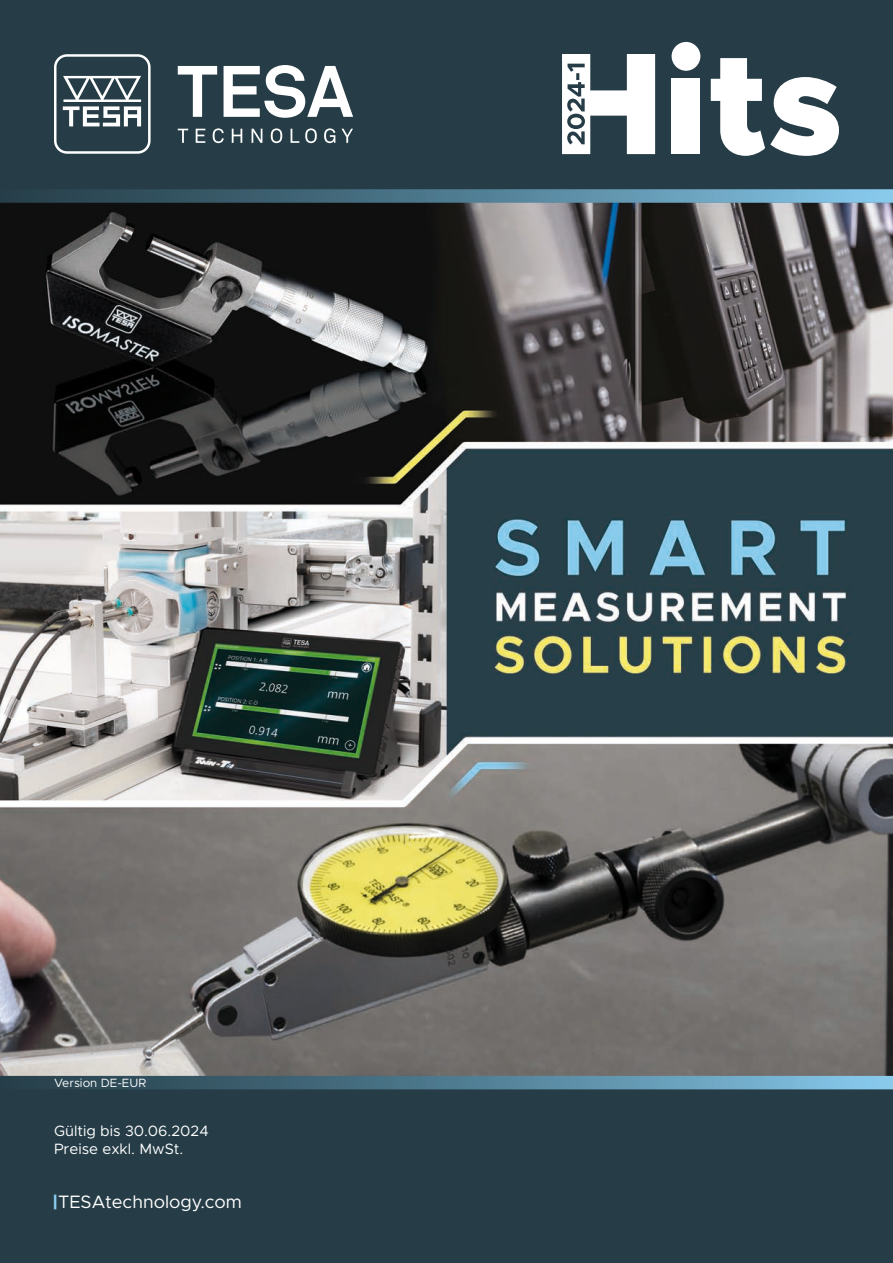
<style>
.page{position:relative;width:893px;height:1263px;background:#263d47}
.page>*{position:absolute;margin:0;border:0;box-sizing:border-box;transform-origin:0 0}
.t1{font:18px "Metropolis";color:#fff}
.t2{font:15px/18px "Metropolis";color:#fff}
.t3{font:12px "Metropolis";color:#fff}
.s1{font-weight:900;color:#89cdee}
</style>
<div class="page">
<img style="left:0;top:203px;width:893px;height:873px">
<svg style="left:54px;top:54px;width:97px;height:100px"></svg>
<svg style="left:178px;top:66px;width:39px;height:51px"></svg>
<svg style="left:224px;top:65px;width:129px;height:53px"></svg>
<svg style="left:178px;top:129px;width:10px;height:14px"></svg>
<svg style="left:196px;top:129px;width:9px;height:14px"></svg>
<svg style="left:213px;top:128px;width:11px;height:15px"></svg>
<svg style="left:232px;top:129px;width:10px;height:14px"></svg>
<svg style="left:252px;top:129px;width:10px;height:14px"></svg>
<svg style="left:271px;top:128px;width:11px;height:15px"></svg>
<svg style="left:291px;top:129px;width:8px;height:14px"></svg>
<svg style="left:305px;top:128px;width:12px;height:15px"></svg>
<svg style="left:324px;top:128px;width:11px;height:15px"></svg>
<svg style="left:341px;top:129px;width:12px;height:14px"></svg>
<svg style="left:562px;top:54px;width:93px;height:100px"></svg>
<div style="left:672px;top:42px;width:28px;height:29px;background:#fff;border-radius:50%"></div>
<div style="left:672px;top:79px;width:28px;height:75px;background:#fff"></div>
<svg style="left:711px;top:58px;width:128px;height:98px"></svg>
<svg style="left:63px;top:1076px;width:830px;height:13px;background:#548298"></svg>
<svg style="left:0;top:189px;width:893px;height:14px;background:#507b90"></svg>
<p class="t3" style="left:54px;top:1076px;width:94px">Version DE-EUR</p>
<p class="t2" style="left:54px;top:1122px;width:156px">Gültig bis 30.06.2024<br>Preise exkl. MwSt.</p>
<p class="t1" style="left:52px;top:1190px;width:191px"><span class="s1">|</span>TESAtechnology.com</p>
</div>
